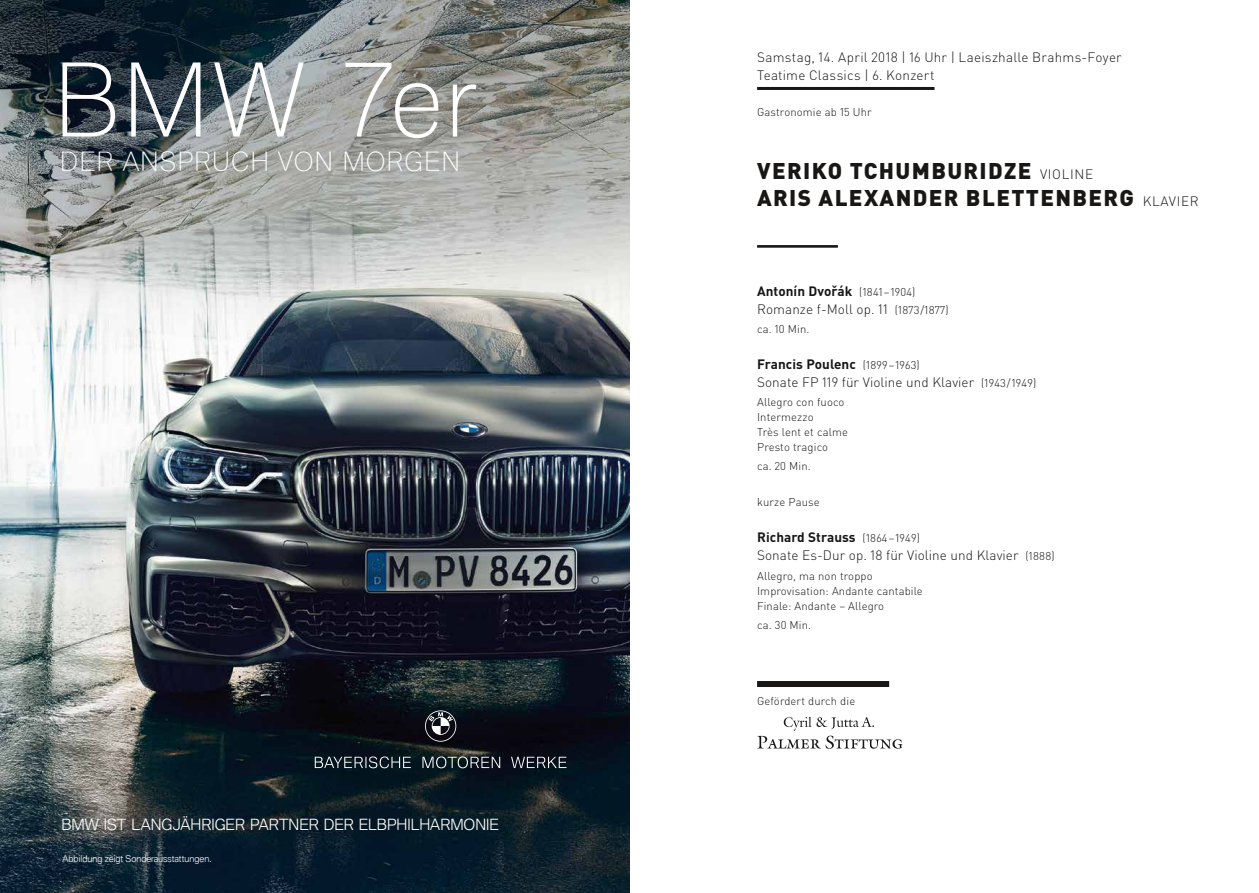
<style>
.page{position:relative;width:1259px;height:893px;background:#fff}
.page>*{position:absolute;margin:0;border:0;box-sizing:border-box;transform-origin:0 0}
.t1{font:100 98.25px "BMW Type Global Pro";color:#fff}
.t2{font:100 25.35px "BMW Type Global Pro";letter-spacing:.02em;color:#fff}
.t3{font:900 22.5px/27px "DIN Pro";letter-spacing:.06em;color:#181716}
.t4{font:300 15px "BMW Type Global Pro";color:#fff}
.t5{font:300 13.5px/18px "DIN Pro";letter-spacing:.01em;color:#181716}
.t6{font:300 11.25px/15px "DIN Pro";letter-spacing:.01em;color:#181716}
.t7{font:300 9px "BMW Type Global Pro";color:#fff}
.s1{font-size:100.2px}
.s2{font-weight:300;font-size:13.5px}
.s3{font-weight:700;font-size:13.5px}
.s4{font-size:13.5px}
.s5{font-weight:700}
.s6{font-size:11.25px}
</style>
<div class="page">
<hr style="left:757px;top:87px;width:177px;height:3px;background:#181716">
<div style="left:757px;top:681px;width:132px;height:6px;background:#181716"></div>
<hr style="left:757px;top:245px;width:81px;height:3px;background:#181716">
<svg style="left:757px;top:717px;width:145px;height:32px"></svg>
<img style="left:0;top:0;width:629px;height:893px">
<svg style="left:315px;top:756px;width:251px;height:12px;background:#3d464e"></svg>
<svg style="left:425px;top:710px;width:31px;height:32px"></svg>
<h1 class="t1" style="left:54px;top:27px;width:426px">BMW <span class="s1">7</span>er</h1>
<h2 class="t2" style="left:60px;top:143px;width:401px">DER ANSPRUCH VON MORGEN</h2>
<h3 class="t4" style="left:61px;top:814px;width:439px">BMW IST LANGJÄHRIGER PARTNER DER ELBPHILHARMONIE</h3>
<p class="t7" style="left:63px;top:852px;width:150px">Abbildung zeigt Sonderausstattungen.</p>
<p class="t5" style="left:757px;top:47px;width:366px">Samstag, 14. April 2018 | 16 Uhr | Laeiszhalle Brahms-Foyer<br>Teatime Classics | 6. Konzert</p>
<p class="t6" style="left:757px;top:103px;width:116px">Gastronomie ab 15 Uhr</p>
<h3 class="t3" style="left:757px;top:156px;width:443px">VERIKO TCHUMBURIDZE <span class="s2">VIOLINE<br></span>ARIS ALEXANDER BLETTENBERG <span class="s2">KLAVIER</span></h3>
<p class="t6" style="left:757px;top:282px;width:193px;line-height:18px"><span class="s3">Antonín Dvořák</span> (1841–1904)<br><span class="s4">Romanze f-Moll op. 11</span> (1873/1877)</p>
<p class="t6" style="left:757px;top:321px;width:54px">ca. 10 Min.</p>
<p class="t5" style="left:757px;top:354px;width:281px"><span class="s5">Francis Poulenc</span> <span class="s6">(1899–1963)<br></span>Sonate FP 119 für Violine und Klavier <span class="s6">(1943/1949)</span></p>
<p class="t6" style="left:757px;top:394px;width:92px">Allegro con fuoco<br>Intermezzo<br>Très lent et calme<br>Presto tragico</p>
<p class="t6" style="left:757px;top:458px;width:55px">ca. 20 Min.</p>
<p class="t6" style="left:757px;top:494px;width:64px">kurze Pause</p>
<p class="t5" style="left:757px;top:528px;width:299px"><span class="s5">Richard Strauss</span> <span class="s6">(1864–1949)<br></span>Sonate Es-Dur op. 18 für Violine und Klavier <span class="s6">(1888)</span></p>
<p class="t6" style="left:757px;top:567px;width:167px">Allegro, ma non troppo<br>Improvisation: Andante cantabile<br>Finale: Andante – Allegro</p>
<p class="t6" style="left:757px;top:617px;width:56px">ca. 30 Min.</p>
<p class="t6" style="left:757px;top:693px;width:100px">Gefördert durch die</p>
</div>
